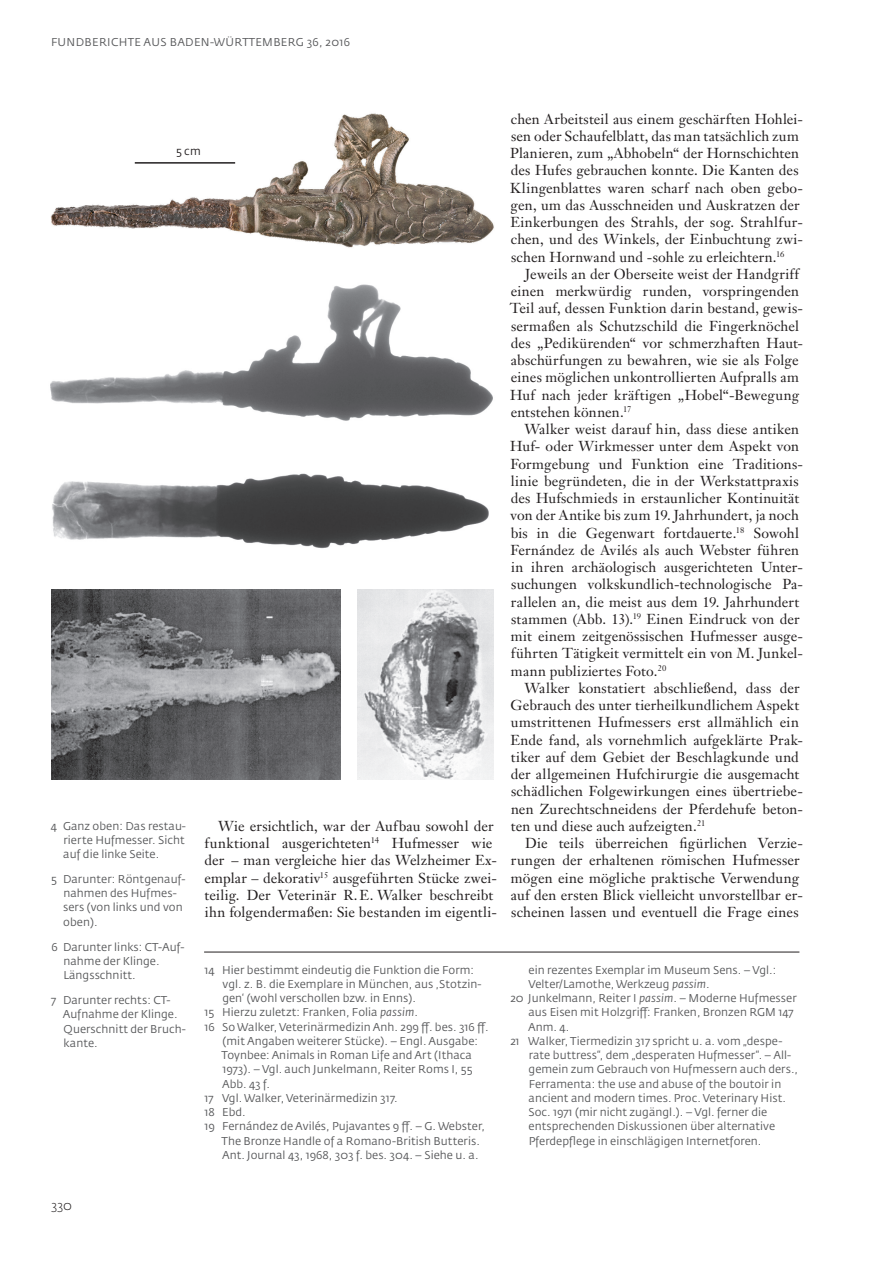
<style>
.page{position:relative;width:893px;height:1263px;background:#fff}
.page>*{position:absolute;margin:0;border:0;box-sizing:border-box;transform-origin:0 0}
.t1{font:14.25px/17.2px "Janson Text LT";letter-spacing:.01em;color:#231f20}
.t2{font:300 12.75px "Fedra Sans Pro";color:#231f20}
.t3{font:11.25px/14.2px "Fedra Sans Pro";letter-spacing:.005em;color:#57585a}
.t4{font:11.25px "Fedra Sans Pro";letter-spacing:.03em;color:#57585a}
.t5{font:11.25px "Fedra Sans Pro";color:#231f20}
.s1{font-style:italic}
</style>
<div class="page">
<img style="left:50px;top:284px;width:443px;height:137px">
<img style="left:52px;top:473px;width:437px;height:76px">
<img style="left:51px;top:589px;width:289px;height:190px">
<img style="left:357px;top:589px;width:136px;height:190px">
<hr style="left:204px;top:952px;width:595px;height:1px;background:#231f20">
<img style="left:51px;top:113px;width:443px;height:135px">
<hr style="left:135px;top:162px;width:100px;height:2px;background:#231f20">
<p class="t4" style="left:51px;top:35px;width:301px">FUNDBERICHTE AUS BADEN-WÜRTTEMBERG 36, 2016</p>
<p class="t5" style="left:176px;top:144px;width:26px">5 cm</p>
<p class="t3" style="left:63px;top:818px;width:124px;text-align:justify;text-indent:-13px">4 Ganz oben: Das restau&shy;rierte Hufmesser. Sicht auf die linke Seite.</p>
<p class="t3" style="left:63px;top:872px;width:124px;text-indent:-12px">5 Darunter: Röntgenauf&shy;nahmen des Hufmes&shy;sers (von links und von oben).</p>
<p class="t3" style="left:63px;top:939px;width:123px;text-indent:-12px">6 Darunter links: CT-Auf&shy;nahme der Klinge.<br>Längsschnitt.</p>
<p class="t3" style="left:63px;top:993px;width:124px;text-indent:-12px">7 Darunter rechts: CT-<br>Aufnahme der Klinge.<br>Querschnitt der Bruch&shy;kante.</p>
<p class="t1" style="left:205px;top:817px;width:294px;text-indent:14px">Wie ersichtlich, war der Aufbau sowohl der funktional ausgerichteten<sup>14</sup> Hufmesser wie der – man vergleiche hier das Welzheimer Ex&shy;emplar – dekorativ<sup>15</sup> ausgeführten Stücke zwei&shy;teilig. Der Veterinär R.E. Walker beschreibt ihn folgendermaßen: Sie bestanden im eigentli-</p>
<p class="t3" style="left:204px;top:962px;width:271px">14 Hier bestimmt eindeutig die Funktion die Form:</p>
<p class="t3" style="left:223px;top:977px;width:260px">vgl. z. B. die Exemplare in München, aus ‚Stotzin-</p>
<p class="t3" style="left:222px;top:991px;width:195px">gen‘ (wohl verschollen bzw. in Enns).</p>
<p class="t3" style="left:204px;top:1005px;width:215px">15 Hierzu zuletzt: Franken, Folia <span class="s1">passim</span>.</p>
<p class="t3" style="left:204px;top:1019px;width:286px">16 So Walker, Veterinärmedizin Anh. 299 ff. bes. 316 ff.</p>
<p class="t3" style="left:223px;top:1034px;width:257px">(mit Angaben weiterer Stücke). – Engl. Ausgabe:</p>
<p class="t3" style="left:222px;top:1048px;width:252px">Toynbee: Animals in Roman Life and Art (Ithaca</p>
<p class="t3" style="left:222px;top:1062px;width:252px">1973). – Vgl. auch Junkelmann, Reiter Roms I, 55</p>
<p class="t3" style="left:222px;top:1076px;width:49px">Abb. 43 f.</p>
<p class="t3" style="left:204px;top:1091px;width:195px">17 Vgl. Walker, Veterinärmedizin 317.</p>
<p class="t3" style="left:204px;top:1105px;width:43px">18 Ebd.</p>
<p class="t3" style="left:204px;top:1119px;width:282px">19 Fernández de Avilés, Pujavantes 9 ff. – G. Webster,</p>
<p class="t3" style="left:222px;top:1133px;width:260px">The Bronze Handle of a Romano-British Butteris.</p>
<p class="t3" style="left:222px;top:1148px;width:258px">Ant. Journal 43, 1968, 303 f. bes. 304. – Siehe u. a.</p>
<p class="t1" style="left:510px;top:110px;width:294px">chen Arbeitsteil aus einem geschärften Hohlei&shy;sen oder Schaufelblatt, das man tatsächlich zum Planieren, zum „Abhobeln“ der Hornschichten des Hufes gebrauchen konnte. Die Kanten des Klingenblattes waren scharf nach oben gebo&shy;gen, um das Ausschneiden und Auskratzen der Einkerbungen des Strahls, der sog. Strahlfur&shy;chen, und des Winkels, der Einbuchtung zwi&shy;schen Hornwand und -sohle zu erleichtern.<sup>16</sup></p>
<p class="t1" style="left:510px;top:265px;width:295px;text-indent:15px">Jeweils an der Oberseite weist der Handgriff einen merkwürdig runden, vorspringenden Teil auf, dessen Funktion darin bestand, gewis&shy;sermaßen als Schutzschild die Fingerknöchel des „Pedikürenden“ vor schmerzhaften Haut&shy;abschürfungen zu bewahren, wie sie als Folge eines möglichen unkontrollierten Aufpralls am Huf nach jeder kräftigen „Hobel“-Bewegung entstehen können.<sup>17</sup></p>
<p class="t1" style="left:510px;top:420px;width:294px;text-indent:14px">Walker weist darauf hin, dass diese antiken Huf- oder Wirkmesser unter dem Aspekt von Formgebung und Funktion eine Traditions&shy;linie begründeten, die in der Werkstattpraxis des Hufschmieds in erstaunlicher Kontinuität von der Antike bis zum 19. Jahrhundert, ja noch bis in die Gegenwart fortdauerte.<sup>18</sup> Sowohl Fernández de Avilés als auch Webster führen in ihren archäologisch ausgerichteten Unter&shy;suchungen volkskundlich-technologische Pa&shy;rallelen an, die meist aus dem 19. Jahrhundert stammen (Abb. 13).<sup>19</sup> Einen Eindruck von der mit einem zeitgenössischen Hufmesser ausge&shy;führten Tätigkeit vermittelt ein von M. Junkel&shy;mann publiziertes Foto.<sup>20</sup></p>
<p class="t1" style="left:510px;top:679px;width:294px;text-indent:14px">Walker konstatiert abschließend, dass der Gebrauch des unter tierheilkundlichem Aspekt umstrittenen Hufmessers erst allmählich ein Ende fand, als vornehmlich aufgeklärte Prak&shy;tiker auf dem Gebiet der Beschlagkunde und der allgemeinen Hufchirurgie die ausgemacht schädlichen Folgewirkungen eines übertriebe&shy;nen Zurechtschneidens der Pferdehufe beton&shy;ten und diese auch aufzeigten.<sup>21</sup></p>
<p class="t1" style="left:511px;top:834px;width:294px;text-indent:14px">Die teils überreichen figürlichen Verzie&shy;rungen der erhaltenen römischen Hufmesser mögen eine mögliche praktische Verwendung auf den ersten Blick vielleicht unvorstellbar er&shy;scheinen lassen und eventuell die Frage eines</p>
<p class="t3" style="left:529px;top:962px;width:249px">ein rezentes Exemplar im Museum Sens. – Vgl.:</p>
<p class="t3" style="left:529px;top:977px;width:183px">Velter/Lamothe, Werkzeug <span class="s1">passim</span>.</p>
<p class="t3" style="left:510px;top:991px;width:288px">20 Junkelmann, Reiter I <span class="s1">passim</span>. – Moderne Hufmesser</p>
<p class="t3" style="left:528px;top:1005px;width:266px">aus Eisen mit Holzgriff: Franken, Bronzen RGM 147</p>
<p class="t3" style="left:528px;top:1019px;width:43px">Anm. 4.</p>
<p class="t3" style="left:510px;top:1034px;width:274px">21 Walker, Tiermedizin 317 spricht u. a. vom „despe-</p>
<p class="t3" style="left:529px;top:1048px;width:264px">rate buttress“, dem „desperaten Hufmesser“. – All-</p>
<p class="t3" style="left:529px;top:1062px;width:271px">gemein zum Gebrauch von Hufmessern auch ders.,</p>
<p class="t3" style="left:529px;top:1076px;width:254px">Ferramenta: the use and abuse of the boutoir in</p>
<p class="t3" style="left:528px;top:1091px;width:259px">ancient and modern times. Proc. Veterinary Hist.</p>
<p class="t3" style="left:528px;top:1105px;width:240px">Soc. 1971 (mir nicht zugängl.). – Vgl. ferner die</p>
<p class="t3" style="left:529px;top:1119px;width:248px">entsprechenden Diskussionen über alternative</p>
<p class="t3" style="left:529px;top:1133px;width:234px">Pferdepflege in einschlägigen Internetforen.</p>
<p class="t2" style="left:51px;top:1198px;width:22px">330</p>
</div>
